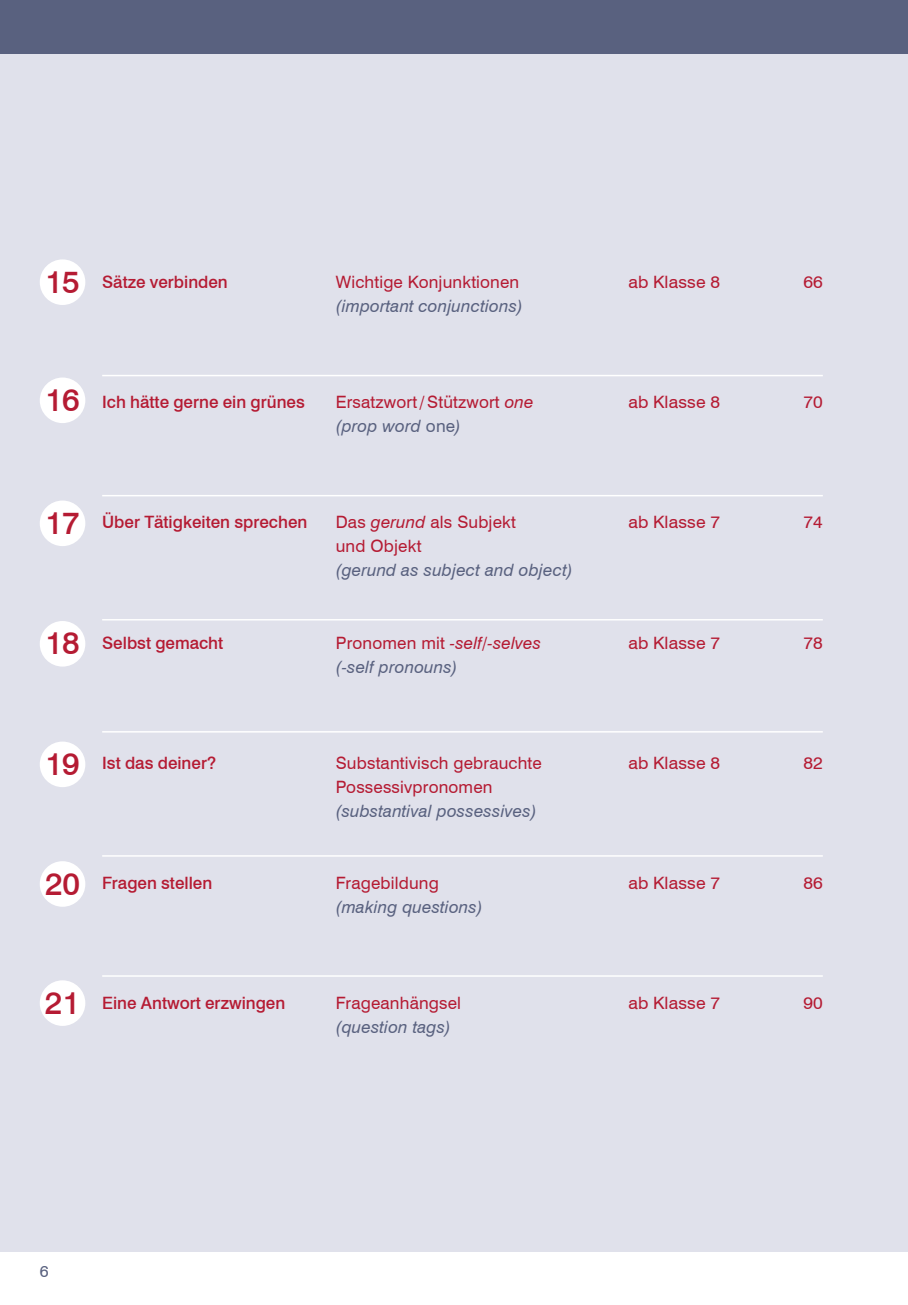
<style>
.page{position:relative;width:908px;height:1305px;background:#fff}
.page>*{position:absolute;margin:0;border:0;box-sizing:border-box;transform-origin:0 0}
.t1{font:500 31.6px "Swiss 721 BT";letter-spacing:-.03em;color:#b51b33}
.t2{font:17px/24px "Swiss 721 BT";letter-spacing:.01em;color:#b51b33}
.t3{font:italic 17px/24px "Swiss 721 BT";letter-spacing:.01em;color:#59617f}
.t4{font:500 17px "Swiss 721 BT";color:#b51b33}
.t5{font:16px "Swiss 721 BT";color:#59617f}
.s1{font-style:italic}
.s2{font-style:italic;color:#59617f}
.s3{color:#59617f}
.s4{font-style:normal;color:#b51b33}
.s5{color:#b51b33}
</style>
<div class="page">
<div style="left:0;top:0;width:907px;height:1250px;background:#e0e1eb"></div>
<hr style="left:102px;top:375px;width:720px;height:1px;background:#fff">
<hr style="left:102px;top:495px;width:720px;height:1px;background:#fff">
<hr style="left:102px;top:619px;width:720px;height:1px;background:#fff">
<hr style="left:102px;top:731px;width:720px;height:1px;background:#fff">
<hr style="left:102px;top:855px;width:720px;height:1px;background:#fff">
<hr style="left:102px;top:975px;width:720px;height:1px;background:#fff">
<div style="left:0;top:0;width:907px;height:54px;background:#59617f"></div>
<div style="left:40px;top:259px;width:45px;height:46px;background:#fff;border-radius:50%"></div>
<div style="left:40px;top:377px;width:45px;height:46px;background:#fff;border-radius:50%"></div>
<div style="left:40px;top:500px;width:45px;height:46px;background:#fff;border-radius:50%"></div>
<div style="left:40px;top:621px;width:45px;height:45px;background:#fff;border-radius:50%"></div>
<div style="left:40px;top:741px;width:45px;height:46px;background:#fff;border-radius:50%"></div>
<div style="left:40px;top:861px;width:45px;height:45px;background:#fff;border-radius:50%"></div>
<div style="left:40px;top:980px;width:45px;height:45px;background:#fff;border-radius:50%"></div>
<h1 class="t1" style="left:45px;top:262px;width:36px">15</h1>
<p class="t4" style="left:102px;top:272px;width:127px">Sätze verbinden</p>
<p class="t2" style="left:335px;top:270px;width:185px">Wichtige Konjunktionen</p>
<p class="t3" style="left:335px;top:294px;width:189px">(important conjunctions)</p>
<p class="t2" style="left:628px;top:270px;width:93px">ab Klasse 8</p>
<p class="t2" style="left:803px;top:270px;width:21px">66</p>
<h1 class="t1" style="left:45px;top:380px;width:36px">16</h1>
<p class="t4" style="left:102px;top:392px;width:204px">Ich hätte gerne ein grünes</p>
<p class="t2" style="left:335px;top:390px;width:199px">Ersatzwort / Stützwort <span class="s1">one </span><span class="s2">(prop word</span> <span class="s3">one</span><span class="s2">)</span></p>
<p class="t2" style="left:628px;top:390px;width:93px">ab Klasse 8</p>
<p class="t2" style="left:803px;top:390px;width:21px">70</p>
<h1 class="t1" style="left:45px;top:503px;width:36px">17</h1>
<p class="t4" style="left:102px;top:512px;width:207px">Über Tätigkeiten sprechen</p>
<p class="t2" style="left:335px;top:510px;width:182px">Das <span class="s1">gerund</span> als Subjekt und Objekt</p>
<p class="t3" style="left:335px;top:558px;width:238px">(gerund as subject and object)</p>
<p class="t2" style="left:628px;top:510px;width:93px">ab Klasse 7</p>
<p class="t2" style="left:803px;top:510px;width:21px">74</p>
<h1 class="t1" style="left:45px;top:624px;width:36px">18</h1>
<p class="t4" style="left:102px;top:632px;width:123px">Selbst gemacht</p>
<p class="t3" style="left:335px;top:630px;width:207px"><span class="s4">Pronomen mit</span> <span class="s5">‑self/‑selves </span>(‑self pronouns)</p>
<p class="t2" style="left:628px;top:630px;width:93px">ab Klasse 7</p>
<p class="t2" style="left:803px;top:630px;width:21px">78</p>
<h1 class="t1" style="left:45px;top:744px;width:36px">19</h1>
<p class="t4" style="left:102px;top:752px;width:115px">Ist das deiner?</p>
<p class="t2" style="left:335px;top:750px;width:207px">Substantivisch gebrauchte<br>Possessivpronomen</p>
<p class="t3" style="left:335px;top:798px;width:202px">(substantival possessives)</p>
<p class="t2" style="left:628px;top:750px;width:93px">ab Klasse 8</p>
<p class="t2" style="left:803px;top:750px;width:21px">82</p>
<h1 class="t1" style="left:45px;top:864px;width:36px">20</h1>
<p class="t4" style="left:102px;top:872px;width:112px">Fragen stellen</p>
<p class="t2" style="left:335px;top:870px;width:105px">Fragebildung</p>
<p class="t3" style="left:335px;top:894px;width:148px">(making questions)</p>
<p class="t2" style="left:628px;top:870px;width:93px">ab Klasse 7</p>
<p class="t2" style="left:803px;top:870px;width:21px">86</p>
<h1 class="t1" style="left:45px;top:983px;width:37px">21</h1>
<p class="t4" style="left:102px;top:992px;width:184px">Eine Antwort erzwingen</p>
<p class="t2" style="left:335px;top:990px;width:127px">Frageanhängsel</p>
<p class="t3" style="left:335px;top:1014px;width:117px">(question tags)</p>
<p class="t2" style="left:628px;top:990px;width:93px">ab Klasse 7</p>
<p class="t2" style="left:803px;top:990px;width:21px">90</p>
<p class="t5" style="left:40px;top:1261px;width:10px">6</p>
</div>
